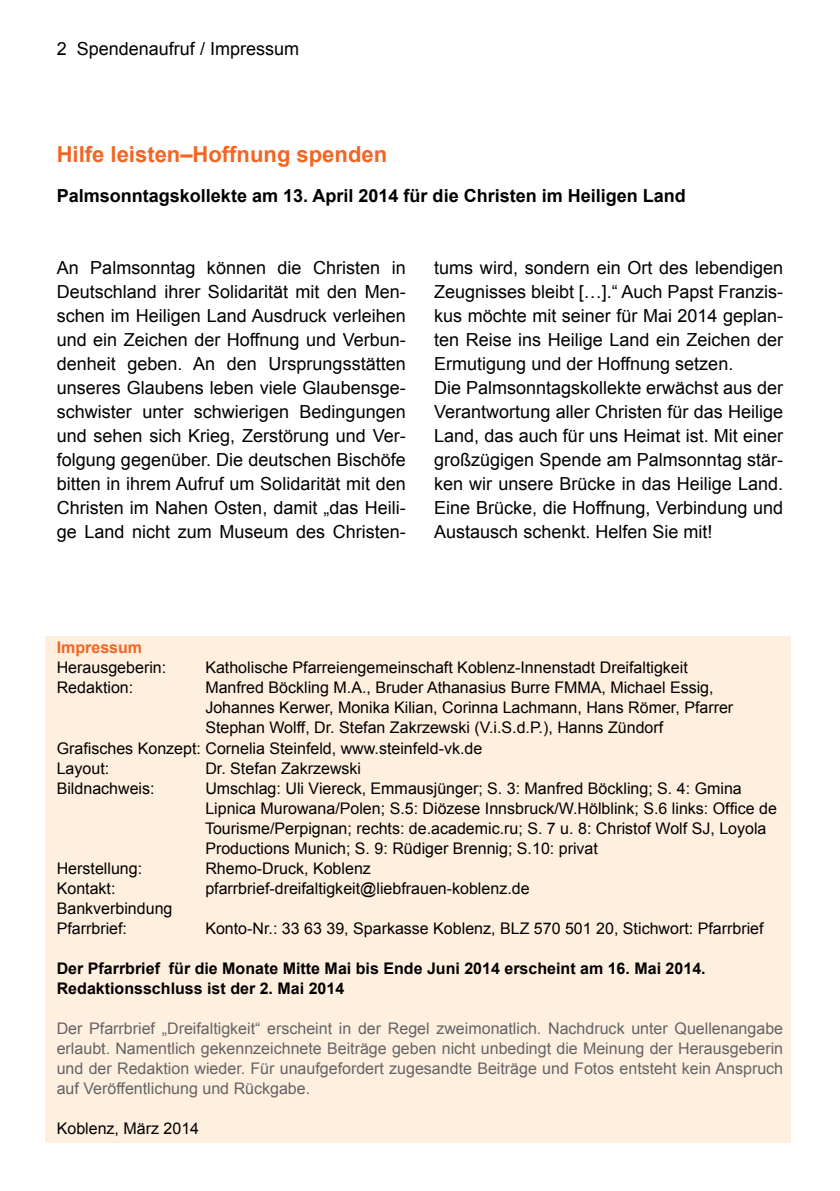
<style>
.page{position:relative;width:840px;height:1191px;background:#fff}
.page>*{position:absolute;margin:0;border:0;box-sizing:border-box;transform-origin:0 0}
.t1{font:700 22px "Arial";color:#f26522}
.t2{font:18px/24px "Arial";color:#000;text-align:justify}
.t3{font:700 18px "Arial";color:#000}
.t4{font:16px/20px "Arial";color:#000}
.t5{font:16px/20px "Arial";color:#636466;text-align:justify}
.t6{font:700 16px/20px "Arial";color:#000}
.t7{font:700 16px "Arial";color:#f26522}
</style>
<div class="page">
<div style="left:45px;top:636px;width:745px;height:506px;background:#ffefdf"></div>
<p class="t2" style="left:57px;top:37px;width:244px">2 Spendenaufruf / Impressum</p>
<p class="t1" style="left:57px;top:140px;width:332px">Hilfe leisten–Hoffnung spenden</p>
<p class="t3" style="left:57px;top:184px;width:630px">Palmsonntagskollekte am 13. April 2014 für die Christen im Heiligen Land</p>
<p class="t2" style="left:57px;top:256px;width:350px">An Palmsonntag können die Christen in Deutschland ihrer Solidarität mit den Men&shy;schen im Heiligen Land Ausdruck verleihen und ein Zeichen der Hoffnung und Verbun&shy;denheit geben. An den Ursprungsstätten unseres Glaubens leben viele Glaubensge&shy;schwister unter schwierigen Bedingungen und sehen sich Krieg, Zerstörung und Ver&shy;folgung gegenüber. Die deutschen Bischöfe bitten in ihrem Aufruf um Solidarität mit den Christen im Nahen Osten, damit „das Heili&shy;ge Land nicht zum Museum des Christen-</p>
<p class="t2" style="left:434px;top:256px;width:350px;text-align:left">tums wird, sondern ein Ort des lebendigen Zeugnisses bleibt […].“ Auch Papst Franzis&shy;kus möchte mit seiner für Mai 2014 geplan&shy;ten Reise ins Heilige Land ein Zeichen der Ermutigung und der Hoffnung setzen.<br>Die Palmsonntagskollekte erwächst aus der Verantwortung aller Christen für das Heilige Land, das auch für uns Heimat ist. Mit einer großzügigen Spende am Palmsonntag stär&shy;ken wir unsere Brücke in das Heilige Land.<br>Eine Brücke, die Hoffnung, Verbindung und Austausch schenkt. Helfen Sie mit!</p>
<p class="t7" style="left:57px;top:637px;width:87px">Impressum</p>
<p class="t4" style="left:57px;top:658px;width:111px">Herausgeberin:</p>
<p class="t4" style="left:205px;top:658px;width:483px">Katholische Pfarreiengemeinschaft Koblenz-Innenstadt Dreifaltigkeit</p>
<p class="t4" style="left:57px;top:678px;width:78px">Redaktion:</p>
<p class="t4" style="left:205px;top:678px;width:509px">Manfred Böckling M.A., Bruder Athanasius Burre FMMA, Michael Essig,</p>
<p class="t4" style="left:205px;top:698px;width:529px">Johannes Kerwer, Monika Kilian, Corinna Lachmann, Hans Römer, Pfarrer</p>
<p class="t4" style="left:205px;top:718px;width:459px">Stephan Wolff, Dr. Stefan Zakrzewski (V.i.S.d.P.), Hanns Zündorf</p>
<p class="t4" style="left:57px;top:738px;width:427px">Grafisches Konzept: Cornelia Steinfeld, www.steinfeld-vk.de</p>
<p class="t4" style="left:57px;top:758px;width:54px">Layout:</p>
<p class="t4" style="left:205px;top:758px;width:157px">Dr. Stefan Zakrzewski</p>
<p class="t4" style="left:57px;top:778px;width:99px">Bildnachweis:</p>
<p class="t4" style="left:205px;top:778px;width:573px">Umschlag: Uli Viereck, Emmausjünger; S. 3: Manfred Böckling; S. 4: Gmina Lipnica Murowana/Polen; S.5: Diözese Innsbruck/W.Hölblink; S.6 links: Office de Tourisme/Perpignan; rechts: de.academic.ru; S. 7 u. 8: Christof Wolf SJ, Loyola Productions Munich; S. 9: Rüdiger Brennig; S.10: privat</p>
<p class="t4" style="left:57px;top:858px;width:87px">Herstellung:</p>
<p class="t4" style="left:205px;top:858px;width:167px">Rhemo-Druck, Koblenz</p>
<p class="t4" style="left:57px;top:878px;width:60px">Kontakt:</p>
<p class="t4" style="left:205px;top:878px;width:325px">pfarrbrief-dreifaltigkeit@liebfrauen-koblenz.de</p>
<p class="t4" style="left:57px;top:898px;width:117px">Bankverbindung<br>Pfarrbrief:</p>
<p class="t4" style="left:205px;top:918px;width:559px">Konto-Nr.: 33 63 39, Sparkasse Koblenz, BLZ 570 501 20, Stichwort: Pfarrbrief</p>
<p class="t6" style="left:57px;top:958px;width:650px">Der Pfarrbrief für die Monate Mitte Mai bis Ende Juni 2014 erscheint am 16. Mai 2014.<br>Redaktionsschluss ist der 2. Mai 2014</p>
<p class="t5" style="left:57px;top:1018px;width:727px">Der Pfarrbrief „Dreifaltigkeit“ erscheint in der Regel zweimonatlich. Nachdruck unter Quellenangabe erlaubt. Namentlich gekennzeichnete Beiträge geben nicht unbedingt die Meinung der Herausgeberin und der Redaktion wieder. Für unaufgefordert zugesandte Beiträge und Fotos entsteht kein Anspruch auf Veröffentlichung und Rückgabe.</p>
<p class="t4" style="left:57px;top:1118px;width:144px">Koblenz, März 2014</p>
</div>
